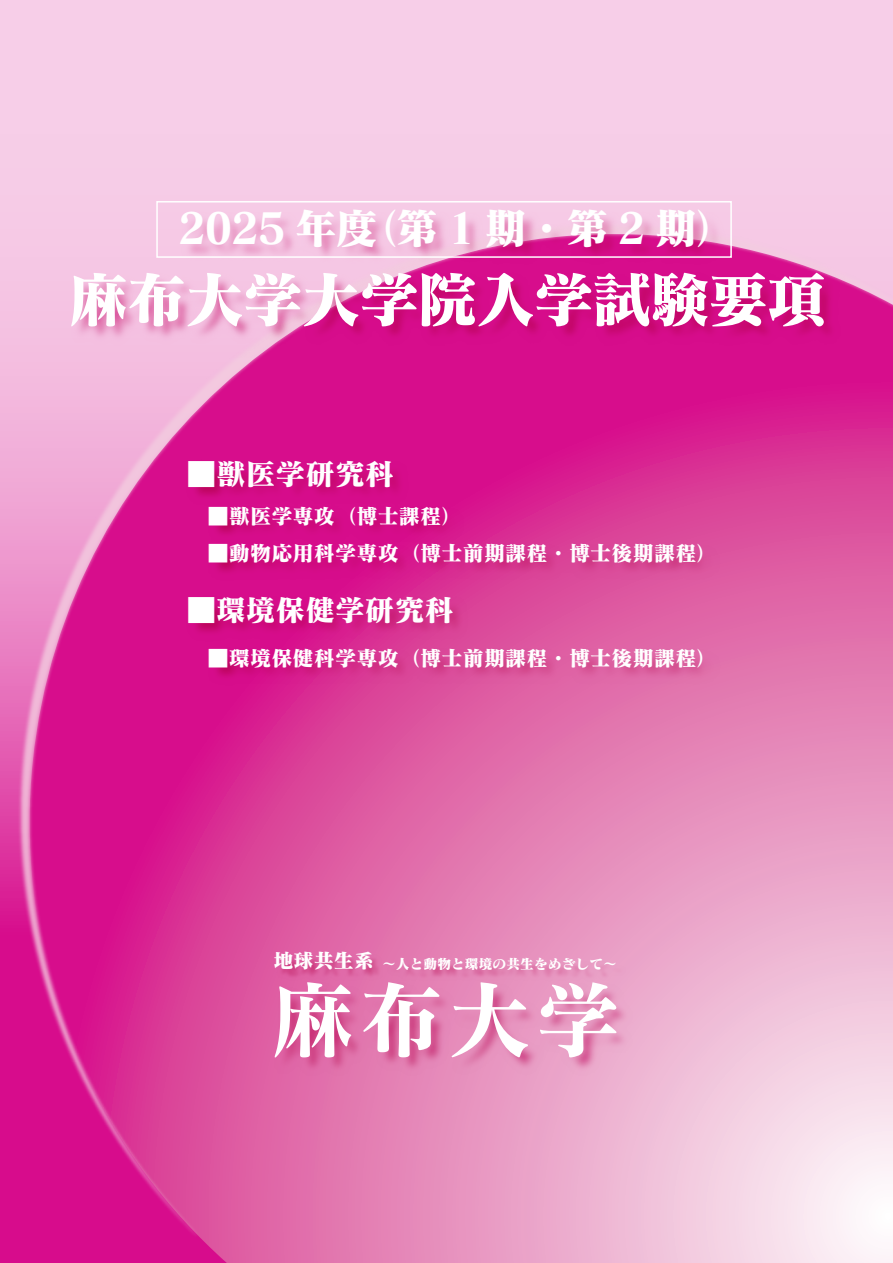
<style>
.page{position:relative;width:893px;height:1263px;background:#f7cee8}
.page>*{position:absolute;margin:0;border:0;box-sizing:border-box;transform-origin:0 0}
.t1{font:85.05px "Matisse Pro B";color:#fff}
.t2{font:60.6px "Matisse Pro EB";letter-spacing:-.04em;color:#fff}
.t3{font:42.45px "Matisse Pro EB";letter-spacing:-.04em;color:#fff}
.t4{font:29.7px "Matisse Pro EB";color:#fff}
.t5{font:21.3px/37.2px "Matisse Pro EB";color:#fff}
.t6{font:13.8px "Matisse Pro EB";color:#fff}
.s1{font-size:20.25px}
</style>
<div class="page">
<img style="left:0;top:247px;width:893px;height:1016px">
<img style="left:174px;top:216px;width:563px;height:49px">
<img style="left:64px;top:265px;width:782px;height:92px">
<img style="left:182px;top:455px;width:547px;height:274px">
<img style="left:273px;top:950px;width:357px;height:23px">
<img style="left:266px;top:973px;width:380px;height:118px">
<div style="left:156px;top:201px;width:576px;height:57px;border:2px solid #fff"></div>
<h3 class="t3" style="left:178px;top:200px;width:562px">2025 年度（第 1 期・第 2 期）</h3>
<h2 class="t2" style="left:68px;top:259px;width:760px">麻布大学大学院入学試験要項</h2>
<h3 class="t4" style="left:186px;top:455px;width:210px">■獣医学研究科</h3>
<p class="t5" style="left:186px;top:497px;width:533px;text-indent:21px">■獣医学専攻（博士課程）<br>　■動物応用科学専攻（博士前期課程・博士後期課程）</p>
<h3 class="t4" style="left:186px;top:590px;width:269px">■環境保健学研究科</h3>
<p class="t5" style="left:208px;top:638px;width:512px">■環境保健科学専攻（博士前期課程・博士後期課程）</p>
<p class="t6" style="left:273px;top:954px;width:345px"><span class="s1">地球共生系</span> ～人と動物と環境の共生をめざして～</p>
<h1 class="t1" style="left:270px;top:964px;width:352px">麻布大学</h1>
</div>
